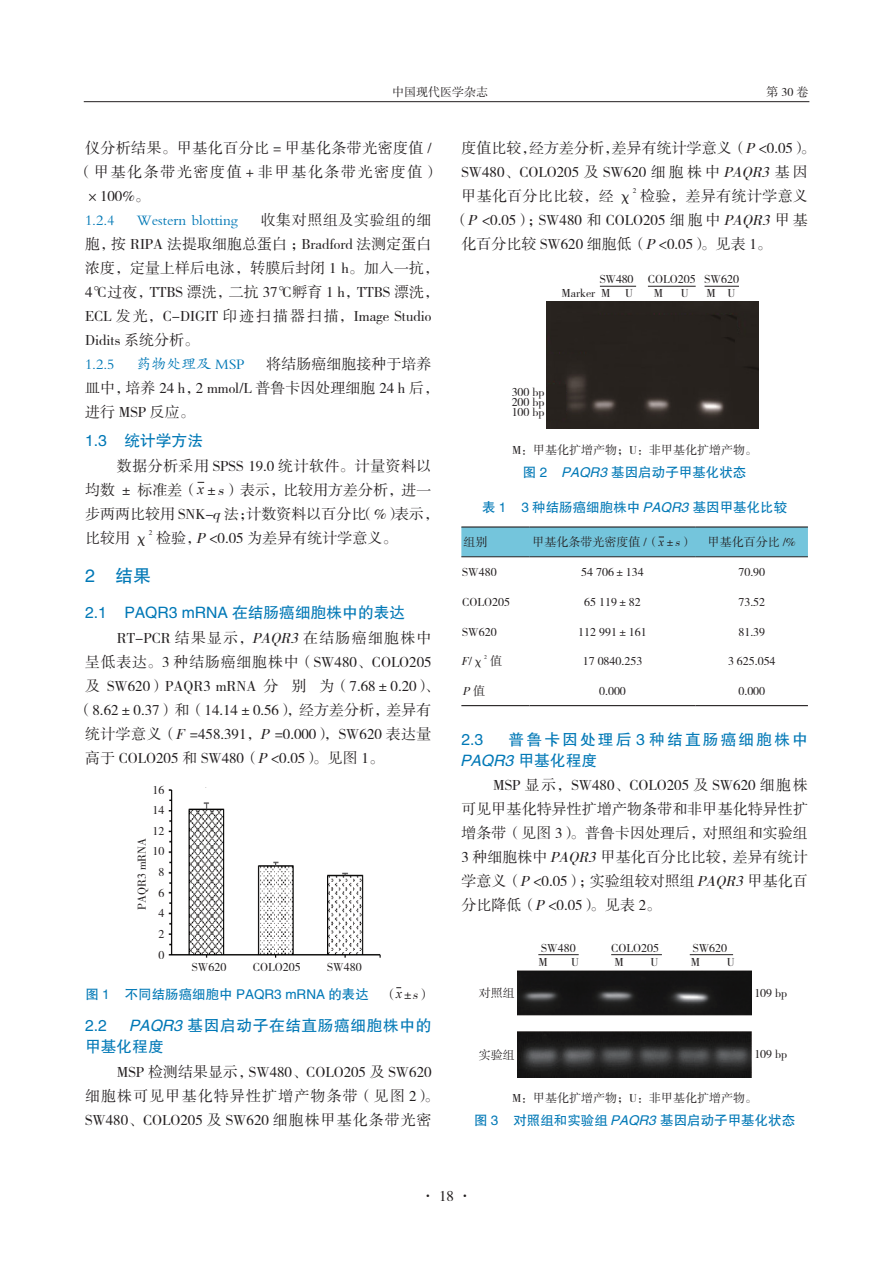
<style>
.page{position:relative;width:893px;height:1263px;background:#fff}
.page>*{position:absolute;margin:0;border:0;box-sizing:border-box;transform-origin:0 0}
._1标题{font:18px "FZHTK GBK1 0";color:#0078b6}
._2标题{font:15.75px/21px "FZHTK GBK1 0";letter-spacing:.035em;color:#0078b6}
._2标题-2{font:15.75px/21px "FZHTK GBK1 0";letter-spacing:.135em;color:#0078b6}
._2标题-3{font:15.75px "FZHTK GBK1 0";color:#0078b6}
.全文段路样式{font:15px/24px "FZSSK GBK1 0";color:#231f20}
.全文段路样式-2{font:15px "FZKTK GBK1 0";color:#0078b6}
.全文段路样式-3{font:15px "FZSSK GBK1 0";letter-spacing:.025em;color:#231f20}
.全文段路样式-4{font:15px "FZSSK GBK1 0";letter-spacing:.08em;color:#231f20}
.全文段路样式-5{font:15px "FZSSK GBK1 0";letter-spacing:.03em;color:#231f20}
.全文段路样式-6{font:15px "FZSSK GBK1 0";letter-spacing:.105em;color:#231f20}
.全文段路样式-7{font:15px "FZSSK GBK1 0";letter-spacing:.02em;color:#231f20}
._4中文标题_1{font:13.5px "FZHTK GBK1 0";color:#0078b6}
.表格文本1{font:12px "FZSSK GBK1 0";color:#231f20}
.表注_居中{font:12px "FZSSK GBK1 0";color:#231f20}
.表注_正文{font:12px "FZSSK GBK1 0";color:#231f20}
.表格文本1-2{font:italic 12px "FZSSK GBK1 0";color:#231f20}
.全文段路样式-8{font:7.2px "FZSSK GBK1 0";color:#231f20}
.表格文本1-3{font:5.85px "FZSSK GBK1 0";color:#231f20}
.s1{font-family:"Times New Roman";font-style:italic}
.s2{font-style:italic}
.s3{font-family:"FZSSK GBK1 0";color:#231f20}
.s4{font-family:"Times New Roman";font-style:italic;color:#231f20}
.s5{font-family:"FZSSK GBK1 0";font-style:italic;color:#231f20}
.s6{font-style:normal}
</style>
<div class="page">
<hr style="left:84px;top:101px;width:725px;height:1px;background:#231f20">
<hr style="left:461px;top:526px;width:68px;height:2px;background:#231f20">
<hr style="left:529px;top:526px;width:167px;height:2px;background:#231f20">
<hr style="left:696px;top:526px;width:112px;height:2px;background:#231f20">
<hr style="left:461px;top:705px;width:68px;height:1px;background:#231f20">
<hr style="left:529px;top:705px;width:167px;height:1px;background:#231f20">
<hr style="left:696px;top:705px;width:112px;height:1px;background:#231f20">
<svg style="left:461px;top:527px;width:347px;height:30px;background:#70bdd3"></svg>
<img style="left:169px;top:789px;width:212px;height:169px">
<img style="left:546px;top:301px;width:213px;height:128px">
<hr style="left:600px;top:286px;width:36px;height:1px;background:#231f20">
<hr style="left:648px;top:286px;width:48px;height:1px;background:#231f20">
<hr style="left:704px;top:286px;width:35px;height:1px;background:#231f20">
<img style="left:518px;top:971px;width:234px;height:106px">
<hr style="left:538px;top:954px;width:41px;height:1px;background:#231f20">
<hr style="left:611px;top:954px;width:51px;height:1px;background:#231f20">
<hr style="left:690px;top:954px;width:43px;height:1px;background:#231f20">
<p class="表注_居中" style="left:392px;top:85px;width:97px">中国现代医学杂志</p>
<p class="表注_居中" style="left:766px;top:85px;width:43px">第30卷</p>
<p class="全文段路样式-5" style="left:85px;top:140px;width:348px">仪分析结果。甲基化百分比 = 甲基化条带光密度值 /</p>
<p class="全文段路样式-6" style="left:78px;top:164px;width:363px">（甲基化条带光密度值 + 非甲基化条带光密度值）</p>
<p class="全文段路样式" style="left:85px;top:185px;width:66px">×100%。</p>
<p class="全文段路样式-2" style="left:85px;top:212px;width:31px">1.2.4</p>
<p class="全文段路样式-2" style="left:137px;top:212px;width:103px">Western blotting</p>
<p class="全文段路样式" style="left:85px;top:209px;width:356px;text-indent:176px">收集对照组及实验组的细胞，按 RIPA 法提取细胞总蛋白；Bradford 法测定蛋白浓度，定量上样后电泳，转膜后封闭 1 h。加入一抗，<br>4℃过夜，TTBS 漂洗，二抗 37℃孵育 1 h，TTBS 漂洗，<br>ECL 发光，C-DIGIT 印迹扫描器扫描，Image Studio<br>Didits 系统分析。</p>
<p class="全文段路样式-2" style="left:85px;top:356px;width:31px">1.2.5</p>
<p class="全文段路样式-2" style="left:137px;top:356px;width:110px">药物处理及 MSP</p>
<p class="全文段路样式" style="left:85px;top:353px;width:356px;text-indent:182px">将结肠癌细胞接种于培养皿中，培养 24 h，2 mmol/L 普鲁卡因处理细胞 24 h 后，进行 MSP 反应。</p>
<p class="_2标题" style="left:85px;top:430px;width:120px">1.3 统计学方法</p>
<p class="全文段路样式" style="left:85px;top:454px;width:356px;text-indent:32px">数据分析采用 SPSS 19.0 统计软件。计量资料以均数 ± 标准差（<span class="s1">x</span>±<span class="s2">s</span>）表示，比较用方差分析，进一步两两比较用 SNK-<span class="s2">q</span>法；计数资料以百分比（%）表示，比较用 χ</p>
<p class="全文段路样式-8" style="left:149px;top:529px;width:5px">2</p>
<p class="全文段路样式" style="left:156px;top:526px;width:243px">检验，<span class="s2">P</span>&lt;0.05 为差异有统计学意义。</p>
<p class="_1标题" style="left:85px;top:566px;width:67px">2 结果</p>
<p class="_2标题-3" style="left:85px;top:604px;width:322px">2.1 PAQR3 mRNA 在结肠癌细胞株中的表达</p>
<p class="全文段路样式-4" style="left:117px;top:630px;width:316px">RT-PCR 结果显示，<span class="s2">PAQR3</span>在结肠癌细胞株中</p>
<p class="全文段路样式-3" style="left:85px;top:654px;width:348px">呈低表达。3 种结肠癌细胞株中（SW480、COLO205</p>
<p class="全文段路样式" style="left:85px;top:674px;width:356px">及 SW620）PAQR3 mRNA 分 别 为（7.68±0.20）、</p>
<p class="全文段路样式" style="left:78px;top:698px;width:356px">（8.62±0.37）和（14.14±0.56），经方差分析，差异有</p>
<p class="全文段路样式" style="left:85px;top:722px;width:348px">统计学意义（<span class="s2">F</span> =458.391，<span class="s2">P</span> =0.000），SW620 表达量</p>
<p class="全文段路样式" style="left:85px;top:746px;width:300px">高于 COLO205 和 SW480（<span class="s2">P</span>&lt;0.05）。见图 1。</p>
<p class="表注_正文" style="left:153px;top:783px;width:13px">16</p>
<p class="表注_正文" style="left:153px;top:804px;width:13px">14</p>
<p class="表注_正文" style="left:153px;top:824px;width:13px">12</p>
<p class="表注_正文" style="left:153px;top:845px;width:13px">10</p>
<p class="表注_正文" style="left:159px;top:866px;width:7px">8</p>
<p class="表注_正文" style="left:159px;top:886px;width:7px">6</p>
<p class="表注_正文" style="left:159px;top:907px;width:7px">4</p>
<p class="表注_正文" style="left:159px;top:928px;width:7px">2</p>
<p class="表注_正文" style="left:159px;top:948px;width:7px">0</p>
<p class="表注_正文" style="left:135px;top:910px;width:73px;rotate:-90deg">PAQR3 mRNA</p>
<p class="表注_正文" style="left:192px;top:961px;width:36px">SW620</p>
<p class="表注_正文" style="left:253px;top:961px;width:49px">COLO205</p>
<p class="表注_正文" style="left:327px;top:961px;width:36px">SW480</p>
<p class="_4中文标题_1" style="left:85px;top:986px;width:347px">图 1 不同结肠癌细胞中 PAQR3 mRNA 的表达 <span class="s3">（</span><span class="s4">x</span><span class="s3">±</span><span class="s5">s</span><span class="s3">）</span></p>
<p class="_2标题" style="left:85px;top:1015px;width:348px;text-indent:44px"><span class="s2">PAQR3</span>基因启动子在结直肠癌细胞株中的甲基化程度</p>
<p class="全文段路样式" style="left:85px;top:1060px;width:356px;text-indent:32px">MSP 检测结果显示，SW480、COLO205 及 SW620细胞株可见甲基化特异性扩增产物条带（见图 2）。<br>SW480、COLO205 及 SW620 细胞株甲基化条带光密</p>
<p class="_2标题" style="left:85px;top:1015px;width:23px">2.2</p>
<p class="全文段路样式" style="left:461px;top:137px;width:356px">度值比较，经方差分析，差异有统计学意义（<span class="s2">P</span>&lt;0.05）。<br>SW480、COLO205 及 SW620 细胞株中 <span class="s2">PAQR3</span> 基因甲基化百分比比较，经 χ</p>
<p class="全文段路样式-8" style="left:633px;top:187px;width:5px">2</p>
<p class="全文段路样式-7" style="left:640px;top:188px;width:169px">检验，差异有统计学意义</p>
<p class="全文段路样式" style="left:454px;top:209px;width:356px">（<span class="s2">P</span> &lt;0.05）；SW480 和 COLO205 细胞中 <span class="s2">PAQR3</span> 甲基</p>
<p class="全文段路样式" style="left:461px;top:233px;width:312px">化百分比较 SW620 细胞低（<span class="s2">P</span>&lt;0.05）。见表 1。</p>
<p class="表注_正文" style="left:600px;top:273px;width:141px">SW480 COLO205 SW620</p>
<p class="表注_居中" style="left:561px;top:287px;width:73px">Marker M U</p>
<p class="表注_居中" style="left:654px;top:287px;width:11px">M</p>
<p class="表注_居中" style="left:681px;top:287px;width:9px">U</p>
<p class="表注_居中" style="left:706px;top:287px;width:31px">M U</p>
<p class="表注_正文" style="left:512px;top:386px;width:34px">300 bp</p>
<p class="表注_正文" style="left:512px;top:396px;width:34px">200 bp</p>
<p class="表注_正文" style="left:512px;top:406px;width:34px">100 bp</p>
<p class="表注_居中" style="left:512px;top:443px;width:247px">M：甲基化扩增产物；U：非甲基化扩增产物。</p>
<p class="_4中文标题_1" style="left:523px;top:465px;width:225px">图 2 <span class="s2">PAQR3</span>基因启动子甲基化状态</p>
<p class="_4中文标题_1" style="left:482px;top:500px;width:307px">表 1 3 种结肠癌细胞株中 <span class="s2">PAQR3</span>基因甲基化比较</p>
<p class="表格文本1" style="left:463px;top:536px;width:25px">组别</p>
<p class="表格文本1" style="left:532px;top:536px;width:162px">甲基化条带光密度值 /（<span class="s1">x</span>±<span class="s2">s</span>）</p>
<p class="表格文本1" style="left:708px;top:536px;width:90px">甲基化百分比 /%</p>
<p class="表格文本1" style="left:462px;top:566px;width:36px">SW480</p>
<p class="表格文本1" style="left:581px;top:566px;width:64px">54 706±134</p>
<p class="表格文本1" style="left:738px;top:566px;width:28px">70.90</p>
<p class="表格文本1" style="left:462px;top:595px;width:49px">COLO205</p>
<p class="表格文本1" style="left:584px;top:595px;width:58px">65 119±82</p>
<p class="表格文本1" style="left:738px;top:595px;width:28px">73.52</p>
<p class="表格文本1" style="left:462px;top:625px;width:36px">SW620</p>
<p class="表格文本1" style="left:578px;top:625px;width:70px">112 991±161</p>
<p class="表格文本1" style="left:738px;top:625px;width:28px">81.39</p>
<p class="表格文本1" style="left:461px;top:655px;width:24px"><span class="s2">F</span>/χ</p>
<p class="表格文本1-3" style="left:484px;top:654px;width:4px">2</p>
<p class="表格文本1" style="left:490px;top:655px;width:13px">值</p>
<p class="表格文本1" style="left:583px;top:655px;width:61px">17 0840.253</p>
<p class="表格文本1" style="left:728px;top:655px;width:49px">3 625.054</p>
<p class="表格文本1-2" style="left:462px;top:685px;width:24px">P<span class="s6">值</span></p>
<p class="表格文本1" style="left:599px;top:685px;width:28px">0.000</p>
<p class="表格文本1" style="left:738px;top:685px;width:28px">0.000</p>
<p class="_2标题-2" style="left:460px;top:729px;width:349px;text-indent:49px">普鲁卡因处理后 3 种结直肠癌细胞株中<br><span class="s2">PAQR3</span>甲基化程度</p>
<p class="全文段路样式" style="left:461px;top:774px;width:348px;text-align:justify;text-indent:32px">MSP 显示，SW480、COLO205 及 SW620 细胞株可见甲基化特异性扩增产物条带和非甲基化特异性扩增条带（见图 3）。普鲁卡因处理后，对照组和实验组3 种细胞株中 <span class="s2">PAQR3</span>甲基化百分比比较，差异有统计学意义（<span class="s2">P</span>&lt;0.05）；实验组较对照组 <span class="s2">PAQR3</span>甲基化百分比降低（<span class="s2">P</span>&lt;0.05）。见表 2。</p>
<p class="_2标题" style="left:461px;top:729px;width:23px">2.3</p>
<p class="表注_正文" style="left:479px;top:986px;width:37px">对照组</p>
<p class="表注_正文" style="left:479px;top:1048px;width:37px">实验组</p>
<p class="表注_居中" style="left:541px;top:941px;width:36px">SW480</p>
<p class="表注_居中" style="left:611px;top:941px;width:49px">COLO205</p>
<p class="表注_居中" style="left:693px;top:941px;width:36px">SW620</p>
<p class="表注_居中" style="left:538px;top:955px;width:11px">M</p>
<p class="表注_居中" style="left:571px;top:955px;width:9px">U</p>
<p class="表注_居中" style="left:615px;top:955px;width:11px">M</p>
<p class="表注_居中" style="left:650px;top:955px;width:9px">U</p>
<p class="表注_居中" style="left:691px;top:955px;width:11px">M</p>
<p class="表注_居中" style="left:727px;top:955px;width:9px">U</p>
<p class="表注_正文" style="left:754px;top:986px;width:34px">109 bp</p>
<p class="表注_正文" style="left:754px;top:1048px;width:34px">109 bp</p>
<p class="表注_居中" style="left:512px;top:1092px;width:247px">M：甲基化扩增产物；U：非甲基化扩增产物。</p>
<p class="_4中文标题_1" style="left:474px;top:1113px;width:323px">图 3 对照组和实验组 <span class="s2">PAQR3</span>基因启动子甲基化状态</p>
<p class="全文段路样式" style="left:420px;top:1184px;width:54px">· 18 ·</p>
</div>
